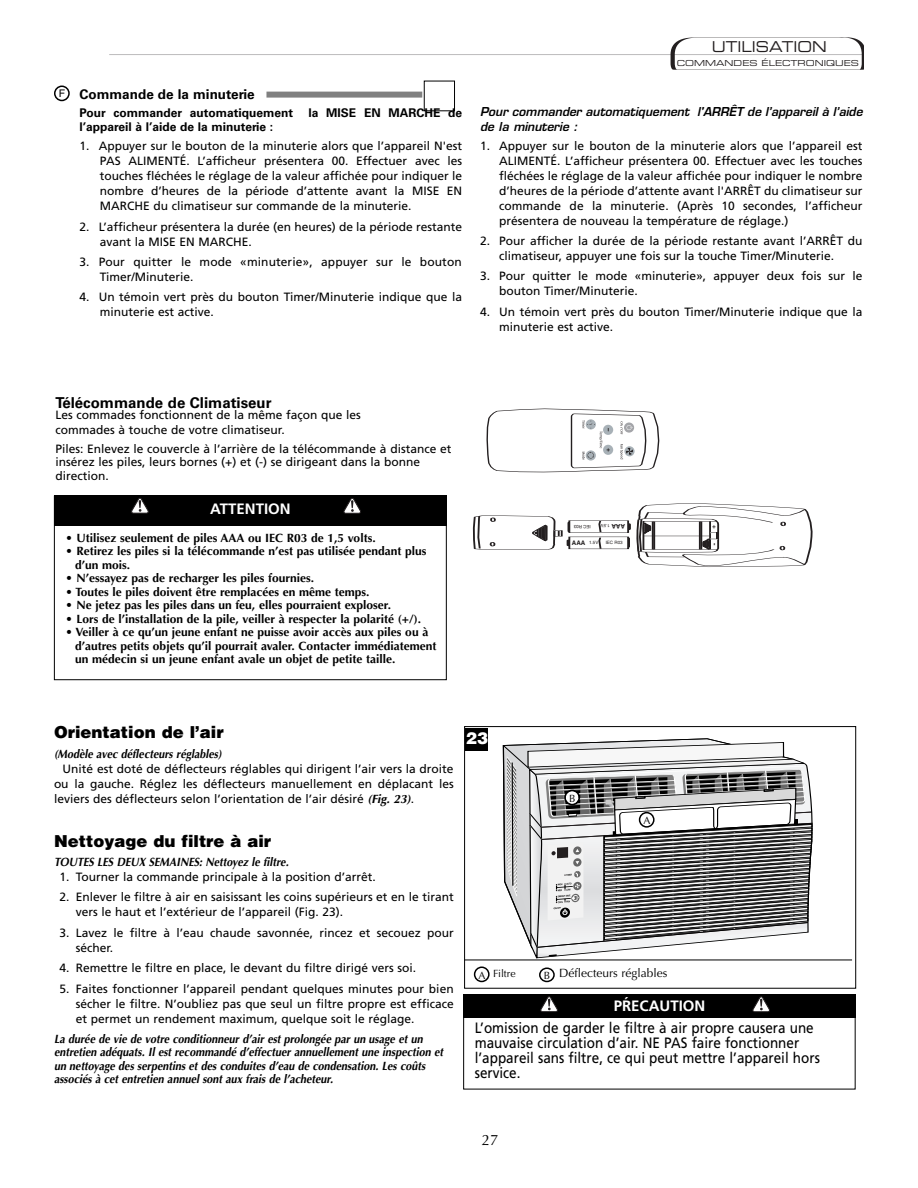
<style>
.page{position:relative;width:918px;height:1188px;background:#fff}
.page>*{position:absolute;margin:0;border:0;box-sizing:border-box;transform-origin:0 0}
.t1{font:900 16.5px "Helvetica";color:#000}
.t2{font:900 16.5px "Helvetica";color:#fff}
.t3{font:15px/15px "Frutiger";color:#000;scale:.9 1}
.t4{font:15px "Eurostile Extended Two";color:#231f20;scale:.9 1}
.t5{font:700 15px "Univers";color:#000}
.t6{font:700 15px "Frutiger";color:#fff}
.t7{font:15px "Eurostile Extended Two";letter-spacing:.025em;color:#231f20}
.t8{font:15px "Optima";color:#000}
.t9{font:700 13.5px "Univers";color:#000}
.t10{font:12px/15px "Frutiger";color:#000}
.t11{font:700 12px/13.5px "Optima";color:#000}
.t12{font:italic 700 12px/13.5px "Optima";color:#000;scale:.9 1}
.t13{font:700 12px "Univers";color:#000}
.t14{font:italic 600 12px/14.2px "Eurostile";color:#000}
.t15{font:12px "Optima";color:#000}
.t16{font:10.5px "Optima";color:#000}
.t17{font:10.5px "Helvetica";color:#000}
.t18{font:9px "Eurostile Extended Two";letter-spacing:.025em;color:#231f20}
.t19{font:8.25px "Eurostile Extended Two";color:#231f20}
.t20{font:700 7.2px "Helvetica";color:#231f20}
.t21{font:700 6.3px "Helvetica";color:#231f20}
.t22{font:4.5px "Helvetica";color:#231f20}
.s1{font-weight:700;font-size:6.3px}
.s2{font-family:"Optima";font-weight:700;font-style:italic}
</style>
<div class="page">
<svg style="left:54px;top:86px;width:16px;height:15px"></svg>
<svg style="left:486px;top:408px;width:174px;height:65px"></svg>
<svg style="left:627px;top:503px;width:185px;height:64px"></svg>
<svg style="left:598px;top:521px;width:5px;height:28px"></svg>
<svg style="left:473px;top:515px;width:97px;height:35px"></svg>
<hr style="left:109px;top:54px;width:755px;height:1px;background:#231f20">
<svg style="left:668px;top:37px;width:196px;height:33px"></svg>
<div style="left:464px;top:726px;width:392px;height:262px;border:1px solid #000"></div>
<svg style="left:502px;top:742px;width:311px;height:217px"></svg>
<svg style="left:474px;top:966px;width:16px;height:16px"></svg>
<svg style="left:539px;top:967px;width:16px;height:15px"></svg>
<hr style="left:464px;top:960px;width:388px;height:1px;background:#000">
<div style="left:266px;top:92px;width:156px;height:6px;background:#808080"></div>
<div style="left:466px;top:728px;width:22px;height:23px;background:#000"></div>
<div style="left:54px;top:495px;width:393px;height:31px;background:#000"></div>
<svg style="left:131px;top:498px;width:17px;height:15px"></svg>
<svg style="left:343px;top:498px;width:18px;height:15px"></svg>
<div style="left:463px;top:994px;width:393px;height:23px;background:#000"></div>
<svg style="left:540px;top:996px;width:18px;height:16px"></svg>
<svg style="left:752px;top:996px;width:18px;height:16px"></svg>
<p class="t17" style="left:59px;top:90px;width:8px">F</p>
<p class="t9" style="left:80px;top:89px;width:177px">Commande de la minuterie</p>
<p class="t13" style="left:80px;top:108px;width:215px">Pour commander automatiquement</p>
<p class="t13" style="left:309px;top:108px;width:155px">la MISE EN MARCHE de</p>
<p class="t13" style="left:80px;top:123px;width:195px">l’appareil à l’aide de la minuterie :</p>
<p class="t10" style="left:100px;top:140px;width:364px;text-align:justify;text-indent:-20px">1. Appuyer sur le bouton de la minuterie alors que l’appareil N'est PAS ALIMENTÉ. L’afficheur présentera 00. Effectuer avec les touches fléchées le réglage de la valeur affichée pour indiquer le nombre d’heures de la période d’attente avant la MISE EN MARCHE du climatiseur sur commande de la minuterie.</p>
<p class="t10" style="left:100px;top:220px;width:364px;text-indent:-20px">2. L’afficheur présentera la durée (en heures) de la période restante avant la MISE EN MARCHE.</p>
<p class="t10" style="left:100px;top:255px;width:363px;text-indent:-20px">3. Pour quitter le mode «minuterie», appuyer sur le bouton<br>Timer/Minuterie.</p>
<p class="t10" style="left:100px;top:291px;width:364px;text-indent:-20px">4. Un témoin vert près du bouton Timer/Minuterie indique que la minuterie est active.</p>
<p class="t4" style="left:158px;top:292px;width:111px">GARANTIA</p>
<p class="t4" style="left:712px;top:41px;width:129px">UTILISATION</p>
<p class="t19" style="left:677px;top:60px;width:184px">COMMANDES ÉLECTRONIQUES</p>
<p class="t14" style="left:480px;top:106px;width:384px">Pour commander automatiquement l'ARRÊT de l’appareil à l’aide de la minuterie :</p>
<p class="t10" style="left:499px;top:139px;width:365px;text-align:justify;text-indent:-19px">1. Appuyer sur le bouton de la minuterie alors que l’appareil est ALIMENTÉ. L’afficheur présentera 00. Effectuer avec les touches fléchées le réglage de la valeur affichée pour indiquer le nombre d’heures de la période d’attente avant l'ARRÊT du climatiseur sur commande de la minuterie. (Après 10 secondes, l’afficheur présentera de nouveau la température de réglage.)</p>
<p class="t10" style="left:499px;top:234px;width:365px;text-indent:-19px">2. Pour afficher la durée de la période restante avant l’ARRÊT du climatiseur, appuyer une fois sur la touche Timer/Minuterie.</p>
<p class="t10" style="left:499px;top:270px;width:365px;text-indent:-19px">3. Pour quitter le mode «minuterie», appuyer deux fois sur le bouton Timer/Minuterie.</p>
<p class="t10" style="left:499px;top:305px;width:365px;text-indent:-19px">4. Un témoin vert près du bouton Timer/Minuterie indique que la minuterie est active.</p>
<p class="t5" style="left:56px;top:397px;width:218px">Télécommande de Climatiseur</p>
<p class="t10" style="left:56px;top:408px;width:307px">Les commades fonctionnent de la même façon que les commades à touche de votre climatiseur.</p>
<p class="t22" style="left:234px;top:450px;width:28px"><span class="s1">AAA</span> 1.5V</p>
<p class="t22" style="left:268px;top:450px;width:19px">IEC R03</p>
<p class="t4" style="left:140px;top:415px;width:151px">INSTALLATION</p>
<p class="t19" style="left:148px;top:434px;width:121px">À TRAVERS UN MUR</p>
<p class="t22" style="left:253px;top:437px;width:19px;rotate:180deg">IEC R03</p>
<p class="t22" style="left:272px;top:437px;width:11px;rotate:180deg">1.5V</p>
<p class="t21" style="left:287px;top:438px;width:15px;rotate:180deg">AAA</p>
<p class="t10" style="left:56px;top:443px;width:397px;line-height:13.5px">Piles: Enlevez le couvercle à l’arrière de la télécommande à distance et insérez les piles, leurs bornes (+) et (-) se dirigeant dans la bonne direction.</p>
<p class="t6" style="left:210px;top:502px;width:82px">ATTENTION</p>
<p class="t11" style="left:66px;top:532px;width:312px">• Utilisez seulement de piles AAA ou IEC R03 de 1,5 volts.</p>
<p class="t11" style="left:75px;top:546px;width:353px;text-indent:-10px">• Retirez les piles si la télécommande n’est pas utilisée pendant plus d’un mois.</p>
<p class="t11" style="left:66px;top:573px;width:250px">• N’essayez pas de recharger les piles fournies.</p>
<p class="t11" style="left:66px;top:586px;width:306px">• Toutes le piles doivent être remplacées en même temps.</p>
<p class="t11" style="left:66px;top:600px;width:327px">• Ne jetez pas les piles dans un feu, elles pourraient exploser.</p>
<p class="t11" style="left:66px;top:613px;width:357px">• Lors de l’installation de la pile, veiller à respecter la polarité (+/).</p>
<p class="t11" style="left:75px;top:627px;width:363px;text-indent:-10px">• Veiller à ce qu’un jeune enfant ne puisse avoir accès aux piles ou à d’autres petits objets qu’il pourrait avaler. Contacter immédiatement un médecin si un jeune enfant avale un objet de petite taille.</p>
<p class="t4" style="left:149px;top:565px;width:129px">UTILISATION</p>
<p class="t19" style="left:133px;top:583px;width:157px">OMMANDES MÉCANIQUES</p>
<p class="t7" style="left:123px;top:639px;width:163px">MAINTENANCE</p>
<p class="t18" style="left:140px;top:657px;width:114px">AIRFLOW / FILTER</p>
<p class="t22" style="left:591px;top:528px;width:19px;rotate:180deg">IEC R03</p>
<p class="t22" style="left:610px;top:527px;width:11px;rotate:180deg">1.5V</p>
<p class="t21" style="left:625px;top:529px;width:15px;rotate:180deg">AAA</p>
<p class="t22" style="left:572px;top:541px;width:28px"><span class="s1">AAA</span> 1.5V</p>
<p class="t22" style="left:606px;top:541px;width:19px">IEC R03</p>
<p class="t21" style="left:717px;top:525px;width:5px;rotate:90deg">+</p>
<p class="t20" style="left:718px;top:543px;width:4px;rotate:90deg">-</p>
<h1 class="t1" style="left:54px;top:726px;width:171px">Orientation de l’air</h1>
<p class="t12" style="left:54px;top:748px;width:188px">(Modèle avec déflecteurs réglables)</p>
<p class="t10" style="left:54px;top:762px;width:401px;text-align:justify;text-indent:9px">Unité est doté de déflecteurs réglables qui dirigent l’air vers la droite ou la gauche. Réglez les déflecteurs manuellement en déplacant les leviers des déflecteurs selon l’orientation de l’air désiré <span class="s2">(Fig. 23)</span>.</p>
<h1 class="t1" style="left:54px;top:835px;width:219px">Nettoyage du filtre à air</h1>
<p class="t12" style="left:54px;top:856px;width:262px">TOUTES LES DEUX SEMAINES: Nettoyez le filtre.</p>
<p class="t10" style="left:59px;top:870px;width:318px">1. Tourner la commande principale à la position d’arrêt.</p>
<p class="t10" style="left:76px;top:891px;width:379px;text-indent:-16px">2. Enlever le filtre à air en saisissant les coins supérieurs et en le tirant vers le haut et l’extérieur de l’appareil (Fig. 23).</p>
<p class="t10" style="left:76px;top:926px;width:379px;text-indent:-16px">3. Lavez le filtre à l’eau chaude savonnée, rincez et secouez pour sécher.</p>
<p class="t10" style="left:59px;top:962px;width:358px">4. Remettre le filtre en place, le devant du filtre dirigé vers soi.</p>
<p class="t10" style="left:76px;top:982px;width:379px;text-align:justify;text-indent:-16px">5. Faites fonctionner l’appareil pendant quelques minutes pour bien sécher le filtre. N’oubliez pas que seul un filtre propre est efficace et permet un rendement maximum, quelque soit le réglage.</p>
<p class="t12" style="left:54px;top:1033px;width:434px">La durée de vie de votre conditionneur d’air est prolongée par un usage et un entretien adéquats. Il est recommandé d’effectuer annuellement une inspection et un nettoyage des serpentins et des conduites d’eau de condensation. Les coûts associés à cet entretien annuel sont aux frais de l’acheteur.</p>
<h1 class="t2" style="left:466px;top:732px;width:24px">23</h1>
<p class="t16" style="left:569px;top:794px;width:8px">B</p>
<p class="t16" style="left:643px;top:816px;width:9px">A</p>
<p class="t16" style="left:493px;top:969px;width:24px">Filtre</p>
<p class="t15" style="left:559px;top:968px;width:110px">Déflecteurs réglables</p>
<p class="t16" style="left:479px;top:971px;width:9px">A</p>
<p class="t16" style="left:544px;top:972px;width:8px">B</p>
<p class="t6" style="left:625px;top:997px;width:6px">´</p>
<p class="t6" style="left:614px;top:999px;width:93px">PRECAUTION</p>
<p class="t3" style="left:475px;top:1022px;width:385px">L’omission de garder le filtre à air propre causera une mauvaise circulation d’air. NE PAS faire fonctionner l’appareil sans filtre, ce qui peut mettre l’appareil hors service.</p>
<p class="t8" style="left:482px;top:1134px;width:18px">27</p>
</div>
